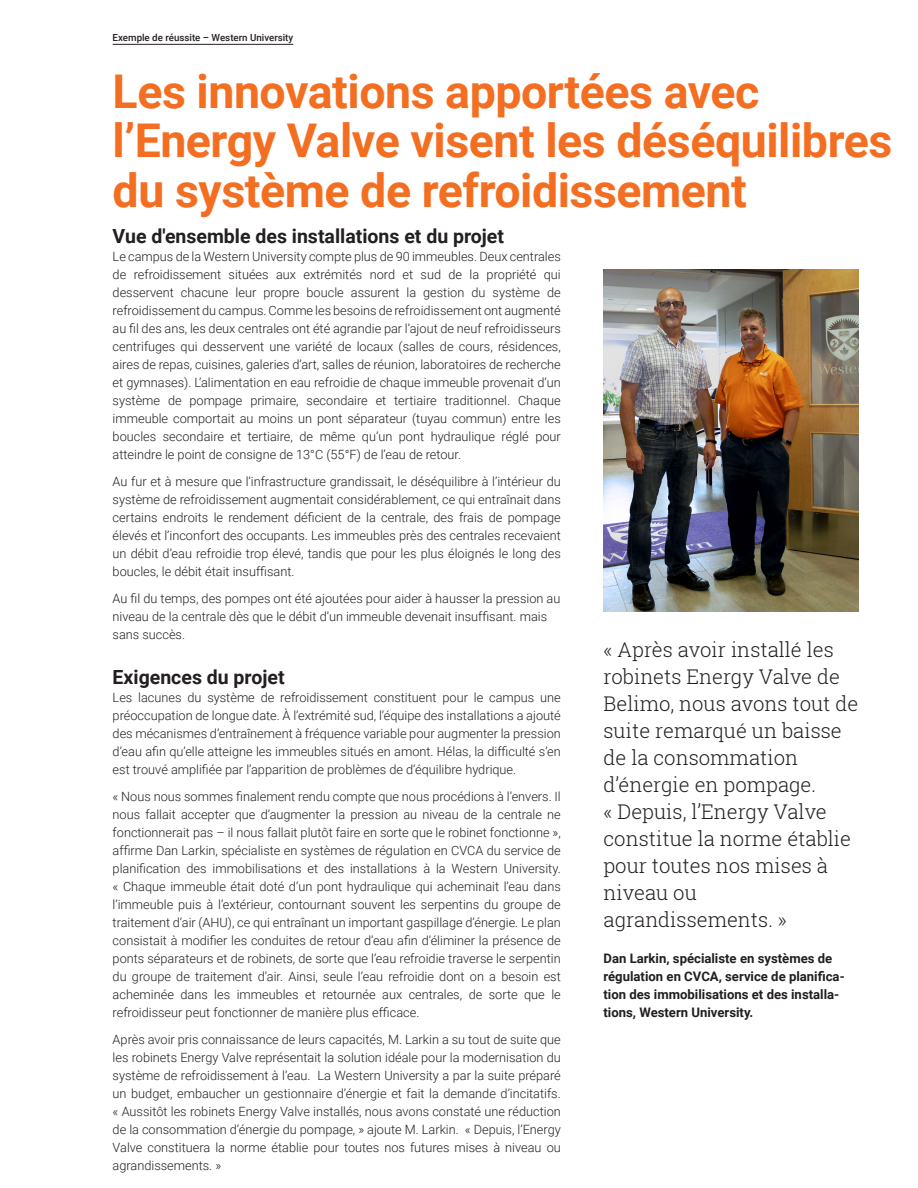
<style>
.page{position:relative;width:918px;height:1188px;background:#fff}
.page>*{position:absolute;margin:0;border:0;box-sizing:border-box;transform-origin:0 0}
.Belimo_Headline_33pt{font:700 46.5px/49.5px "Roboto";letter-spacing:-.01em;color:#f36e21}
.Belimo_Quote_Slab_Li{font:300 20.25px/27px "Roboto Slab";color:#231f20}
.Belimo_Body_8_75pt{font:700 19.5px "Roboto";color:#231f20}
.Belimo_subtitle_13pt{font:700 19.5px "Roboto";color:#231f20}
.Belimo_Quote_Author{font:700 13.2px/18px "Roboto";color:#231f20}
.Belimo_Body_8_75pt-2{font:300 12.75px/18px "Roboto";color:#231f20;text-align:justify}
.t1{font:500 9.75px "Roboto";color:#231f20}
</style>
<div class="page">
<hr style="left:113px;top:44px;width:180px;height:1px;background:#231f20">
<img style="left:603px;top:270px;width:255px;height:342px">
<p class="t1" style="left:113px;top:31px;width:182px">Exemple de réussite – Western University</p>
<p class="Belimo_Headline_33pt" style="left:113px;top:65px;width:781px">Les innovations apportées avec l’Energy Valve visent les déséquilibres du système de refroidissement</p>
<p class="Belimo_Body_8_75pt" style="left:113px;top:222px;width:393px">Vue d'ensemble des installations et du projet</p>
<p class="Belimo_Body_8_75pt-2" style="left:113px;top:247px;width:450px">Le campus de la Western University compte plus de 90 immeubles. Deux centrales de refroidissement situées aux extrémités nord et sud de la propriété qui desservent chacune leur propre boucle assurent la gestion du système de refroidissement du campus. Comme les besoins de refroidissement ont augmenté au fil des ans, les deux centrales ont été agrandie par l’ajout de neuf refroidisseurs centrifuges qui desservent une variété de locaux (salles de cours, résidences, aires de repas, cuisines, galeries d’art, salles de réunion, laboratoires de recherche et gymnases). L’alimentation en eau refroidie de chaque immeuble provenait d’un système de pompage primaire, secondaire et tertiaire traditionnel. Chaque immeuble comportait au moins un pont séparateur (tuyau commun) entre les boucles secondaire et tertiaire, de même qu’un pont hydraulique réglé pour atteindre le point de consigne de 13°C (55°F) de l’eau de retour.</p>
<p class="Belimo_Body_8_75pt-2" style="left:113px;top:472px;width:450px">Au fur et à mesure que l’infrastructure grandissait, le déséquilibre à l’intérieur du système de refroidissement augmentait considérablement, ce qui entraînait dans certains endroits le rendement déficient de la centrale, des frais de pompage élevés et l’inconfort des occupants. Les immeubles près des centrales recevaient un débit d’eau refroidie trop élevé, tandis que pour les plus éloignés le long des boucles, le débit était insuffisant.</p>
<p class="Belimo_Body_8_75pt-2" style="left:113px;top:589px;width:449px;text-align:left">Au fil du temps, des pompes ont été ajoutées pour aider à hausser la pression au niveau de la centrale dès que le débit d’un immeuble devenait insuffisant. mais sans succès.</p>
<p class="Belimo_subtitle_13pt" style="left:113px;top:663px;width:173px">Exigences du projet</p>
<p class="Belimo_Body_8_75pt-2" style="left:113px;top:688px;width:450px">Les lacunes du système de refroidissement constituent pour le campus une préoccupation de longue date. À l’extrémité sud, l’équipe des installations a ajouté des mécanismes d’entraînement à fréquence variable pour augmenter la pression d’eau afin qu’elle atteigne les immeubles situés en amont. Hélas, la difficulté s’en est trouvé amplifiée par l’apparition de problèmes de d’équilibre hydrique.</p>
<p class="Belimo_Body_8_75pt-2" style="left:113px;top:787px;width:450px">« Nous nous sommes finalement rendu compte que nous procédions à l’envers. Il nous fallait accepter que d’augmenter la pression au niveau de la centrale ne fonctionnerait pas – il nous fallait plutôt faire en sorte que le robinet fonctionne », affirme Dan Larkin, spécialiste en systèmes de régulation en CVCA du service de planification des immobilisations et des installations à la Western University. « Chaque immeuble était doté d’un pont hydraulique qui acheminait l’eau dans l’immeuble puis à l’extérieur, contournant souvent les serpentins du groupe de traitement d’air (AHU), ce qui entraînant un important gaspillage d’énergie. Le plan consistait à modifier les conduites de retour d’eau afin d’éliminer la présence de ponts séparateurs et de robinets, de sorte que l’eau refroidie traverse le serpentin du groupe de traitement d’air. Ainsi, seule l’eau refroidie dont on a besoin est acheminée dans les immeubles et retournée aux centrales, de sorte que le refroidisseur peut fonctionner de manière plus efficace.</p>
<p class="Belimo_Body_8_75pt-2" style="left:113px;top:1030px;width:450px">Après avoir pris connaissance de leurs capacités, M. Larkin a su tout de suite que les robinets Energy Valve représentait la solution idéale pour la modernisation du système de refroidissement à l’eau. La Western University a par la suite préparé un budget, embaucher un gestionnaire d’énergie et fait la demande d’incitatifs. « Aussitôt les robinets Energy Valve installés, nous avons constaté une réduction de la consommation d’énergie du pompage, » ajoute M. Larkin. « Depuis, l’Energy Valve constituera la norme établie pour toutes nos futures mises à niveau ou agrandissements. »</p>
<p class="Belimo_Quote_Slab_Li" style="left:603px;top:635px;width:256px">« Après avoir installé les robinets Energy Valve de<br>Belimo, nous avons tout de suite remarqué un baisse de la consommation d’énergie en pompage.<br>« Depuis, l’Energy Valve constitue la norme établie pour toutes nos mises à niveau ou agrandissements. »</p>
<p class="Belimo_Quote_Author" style="left:603px;top:949px;width:243px">Dan Larkin, spécialiste en systèmes de régulation en CVCA, service de planifica&shy;tion des immobilisations et des installa&shy;tions, Western University.</p>
</div>
